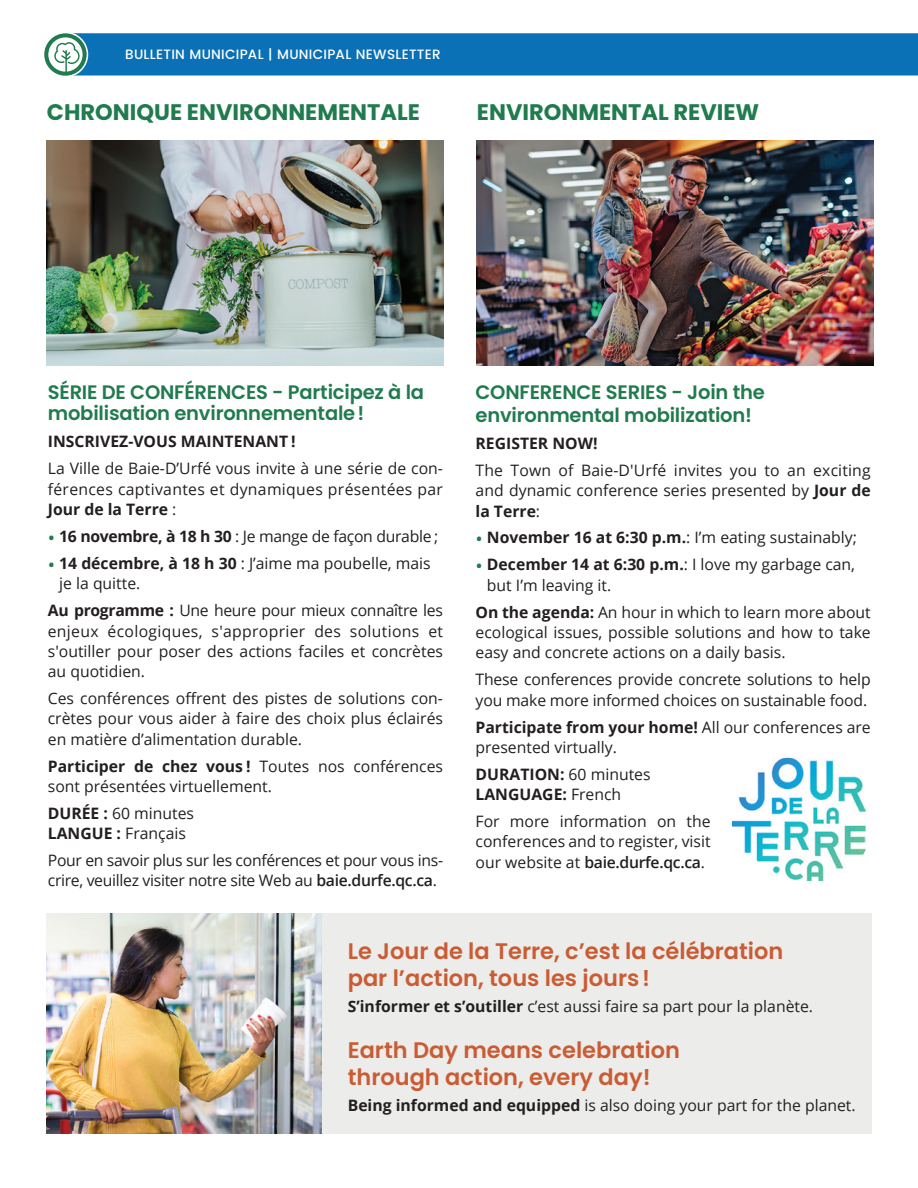
<style>
.page{position:relative;width:918px;height:1188px;background:#fff}
.page>*{position:absolute;margin:0;border:0;box-sizing:border-box;transform-origin:0 0}
.t1{font:600 22.5px/27px "Poppins";color:#ca5c33}
.t2{font:700 22.5px "Poppins";color:#207b4e}
.t3{font:600 19.5px/21px "Poppins";letter-spacing:-.01em;color:#207b4e}
.t4{font:15.75px/20.2px "Open Sans";color:#231f20;text-align:justify}
.t5{font:15.75px/20.2px "Open Sans";letter-spacing:-.02em;color:#231f20}
.t6{font:700 15.75px/20.2px "Open Sans";color:#231f20}
.t7{font:500 13.5px "Poppins";letter-spacing:.02em;color:#fff}
.s1{font-weight:700}
.s2{font-size:19.5px;color:#207b4e}
.s3{font-weight:600}
.s4{font-weight:400}
</style>
<div class="page">
<svg style="left:43px;top:32px;width:45px;height:45px"></svg>
<svg style="left:48px;top:37px;width:35px;height:35px"></svg>
<svg style="left:54px;top:33px;width:864px;height:43px;background:#1477b7"></svg>
<img style="left:477px;top:140px;width:396px;height:225px">
<img style="left:47px;top:140px;width:396px;height:225px">
<div style="left:47px;top:913px;width:825px;height:221px;background:#ececeb"></div>
<img style="left:732px;top:758px;width:134px;height:123px">
<img style="left:47px;top:913px;width:275px;height:221px">
<p class="t7" style="left:125px;top:44px;width:317px">BULLETIN MUNICIPAL | MUNICIPAL NEWSLETTER</p>
<h1 class="t2" style="left:47px;top:100px;width:375px">CHRONIQUE ENVIRONNEMENTALE</h1>
<h1 class="t2" style="left:477px;top:100px;width:284px">ENVIRONMENTAL REVIEW</h1>
<p class="t3" style="left:48px;top:382px;width:378px">SÉRIE DE CONFÉRENCES - Participez à la mobilisation environnementale !</p>
<p class="t6" style="left:48px;top:431px;width:249px">INSCRIVEZ-VOUS MAINTENANT !</p>
<p class="t4" style="left:48px;top:458px;width:397px">La Ville de Baie-D’Urfé vous invite à une série de con&shy;férences captivantes et dynamiques présentées par <span class="s1">Jour de la Terre</span> :</p>
<p class="t5" style="left:48px;top:526px;width:392px"><span class="s2">•</span> <span class="s1">16 novembre, à 18 h 30</span> : Je mange de façon durable ;</p>
<p class="t4" style="left:59px;top:553px;width:373px;text-indent:-11px"><span class="s2">•</span> <span class="s1">14 décembre, à 18 h 30</span> : J’aime ma poubelle, mais je la quitte.</p>
<p class="t4" style="left:48px;top:600px;width:397px"><span class="s1">Au programme :</span> Une heure pour mieux connaître les enjeux écologiques, s'approprier des solutions et s'outiller pour poser des actions faciles et concrètes au quotidien.</p>
<p class="t4" style="left:48px;top:688px;width:397px">Ces conférences offrent des pistes de solutions con&shy;crètes pour vous aider à faire des choix plus éclairés en matière d’alimentation durable.</p>
<p class="t4" style="left:48px;top:755px;width:397px"><span class="s1">Participer de chez vous !</span> Toutes nos conférences sont présentées virtuellement.</p>
<p class="t4" style="left:48px;top:803px;width:148px"><span class="s1">DURÉE :</span> 60 minutes<br><span class="s1">LANGUE :</span> Français</p>
<p class="t5" style="left:48px;top:850px;width:397px">Pour en savoir plus sur les conférences et pour vous ins&shy;crire, veuillez visiter notre site Web au <span class="s3">baie.durfe.qc.ca</span>.</p>
<p class="t3" style="left:476px;top:382px;width:291px;line-height:22.5px">CONFERENCE SERIES - Join the environmental mobilization!</p>
<p class="t6" style="left:476px;top:433px;width:124px">REGISTER NOW!</p>
<p class="t4" style="left:476px;top:460px;width:397px">The Town of Baie-D'Urfé invites you to an exciting and dynamic conference series presented by <span class="s1">Jour de la Terre</span>:</p>
<p class="t4" style="left:476px;top:527px;width:383px"><span class="s2">•</span> <span class="s1">November 16 at 6:30 p.m.</span>: I’m eating sustainably;</p>
<p class="t4" style="left:487px;top:554px;width:370px;text-indent:-11px"><span class="s2">•</span> <span class="s1">December 14 at 6:30 p.m.</span>: I love my garbage can, but I’m leaving it.</p>
<p class="t4" style="left:476px;top:602px;width:397px"><span class="s1">On the agenda:</span> An hour in which to learn more about ecological issues, possible solutions and how to take easy and concrete actions on a daily basis.</p>
<p class="t4" style="left:476px;top:669px;width:397px">These conferences provide concrete solutions to help you make more informed choices on sustainable food.</p>
<p class="t4" style="left:476px;top:716px;width:397px"><span class="s1">Participate from your home!</span> All our conferences are presented virtually.</p>
<p class="t6" style="left:476px;top:764px;width:177px">DURATION: <span class="s4">60 minutes<br></span>LANGUAGE: <span class="s4">French</span></p>
<p class="t4" style="left:476px;top:811px;width:237px">For more information on the conferences and to register, visit our website at <span class="s3">baie.durfe.qc.ca</span>.</p>
<h1 class="t1" style="left:348px;top:938px;width:437px">Le Jour de la Terre, c’est la célébration par l’action, tous les jours !</h1>
<p class="t4" style="left:348px;top:996px;width:467px"><span class="s1">S’informer et s’outiller</span> c’est aussi faire sa part pour la planète.</p>
<h1 class="t1" style="left:348px;top:1037px;width:334px">Earth Day means celebration through action, every day!</h1>
<p class="t4" style="left:348px;top:1095px;width:509px"><span class="s1">Being informed and equipped</span> is also doing your part for the planet.</p>
</div>
